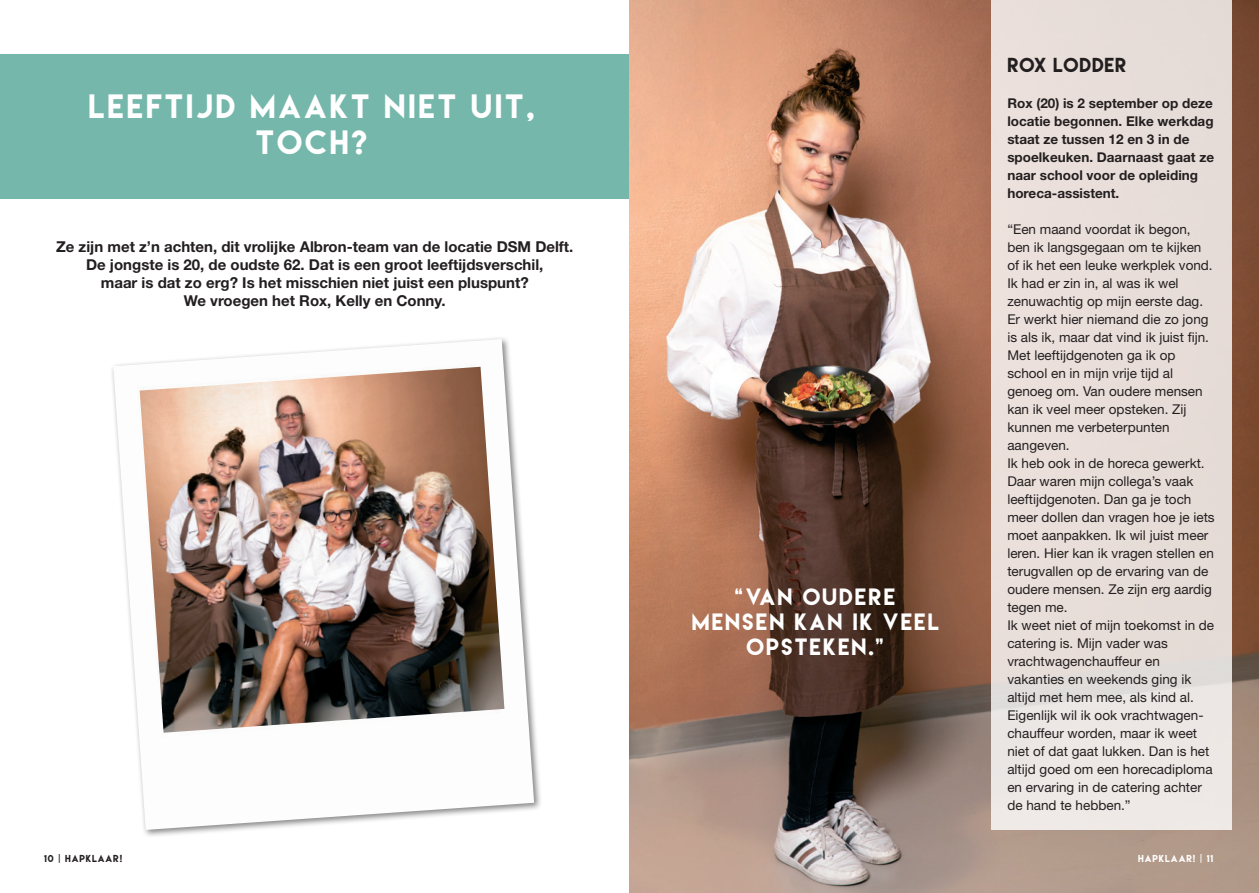
<style>
.page{position:relative;width:1259px;height:893px;background:#fff}
.page>*{position:absolute;margin:0;border:0;box-sizing:border-box;transform-origin:0 0}
.Kop_Lemon{font:30px/36px "Lemon Milk";letter-spacing:.1em;color:#fff;text-align:center}
.Kop_Lemon-2{font:21px/25.2px "Lemon Milk";letter-spacing:.1em;color:#fff;text-align:center}
.Tussenkop{font:18px "Lemon Milk";letter-spacing:.05em;color:#231f20}
.Intro{font:700 15px/18px "Helvetica Neue";color:#231f20;text-align:center}
.Tekst_kader{font:13.5px/18px "Helvetica Neue";color:#231f20}
.Intro_kader{font:700 13.5px/18px "Helvetica Neue";color:#231f20}
.t1{font:9px "Lemon Milk";letter-spacing:.1em;color:#231f20}
.t2{font:9px "Lemon Milk";letter-spacing:.1em;color:#fff}
</style>
<div class="page">
<div style="left:0;top:54px;width:629px;height:144px;background:#75b7ab"></div>
<div style="left:109px;top:335px;width:433px;height:503px;background:#231f20;opacity:.55"></div>
<img style="left:113px;top:339px;width:421px;height:491px">
<img style="left:140px;top:367px;width:364px;height:366px">
<img style="left:629px;top:0;width:630px;height:893px">
<div style="left:991px;top:0;width:240px;height:829px;background:#e9ded9"></div>
<p class="Kop_Lemon" style="left:88px;top:88px;width:448px">LEEFTIJD MAAKT NIET UIT,<br>TOCH?</p>
<p class="Intro" style="left:56px;top:237px;width:519px">Ze zijn met z’n achten, dit vrolijke Albron-team van de locatie DSM Delft.<br>De jongste is 20, de oudste 62. Dat is een groot leeftijdsverschil,<br>maar is dat zo erg? Is het misschien niet juist een pluspunt?<br>We vroegen het Rox, Kelly en Conny.</p>
<p class="Kop_Lemon-2" style="left:735px;top:584px;width:161px">“VAN OUDERE</p>
<p class="Kop_Lemon-2" style="left:692px;top:609px;width:248px">MENSEN KAN IK VEEL<br>OPSTEKEN.”</p>
<p class="Tussenkop" style="left:1007px;top:53px;width:121px">ROX LODDER</p>
<p class="Intro_kader" style="left:1007px;top:94px;width:208px">Rox (20) is 2 september op deze locatie begonnen. Elke werkdag staat ze tussen 12 en 3 in de spoelkeuken. Daarnaast gaat ze naar school voor de opleiding horeca-assistent.</p>
<p class="Tekst_kader" style="left:1007px;top:220px;width:207px">“Een maand voordat ik begon, ben ik langsgegaan om te kijken of ik het een leuke werkplek vond.<br>Ik had er zin in, al was ik wel zenuwachtig op mijn eerste dag.<br>Er werkt hier niemand die zo jong is als ik, maar dat vind ik juist fijn.<br>Met leeftijdgenoten ga ik op school en in mijn vrije tijd al genoeg om. Van oudere mensen kan ik veel meer opsteken. Zij kunnen me verbeterpunten aangeven.</p>
<p class="Tekst_kader" style="left:1007px;top:454px;width:209px">Ik heb ook in de horeca gewerkt.<br>Daar waren mijn collega’s vaak leeftijdgenoten. Dan ga je toch meer dollen dan vragen hoe je iets moet aanpakken. Ik wil juist meer leren. Hier kan ik vragen stellen en terugvallen op de ervaring van de oudere mensen. Ze zijn erg aardig tegen me.</p>
<p class="Tekst_kader" style="left:1007px;top:616px;width:208px">Ik weet niet of mijn toekomst in de catering is. Mijn vader was vrachtwagenchauffeur en vakanties en weekends ging ik altijd met hem mee, als kind al.<br>Eigenlijk wil ik ook vrachtwagen&shy;chauffeur worden, maar ik weet niet of dat gaat lukken. Dan is het altijd goed om een horecadiploma en ervaring in de catering achter de hand te hebben.”</p>
<p class="t1" style="left:44px;top:852px;width:80px">10 | HAPKLAAR!</p>
<p class="t2" style="left:1138px;top:852px;width:77px">HAPKLAAR! | 11</p>
</div>
